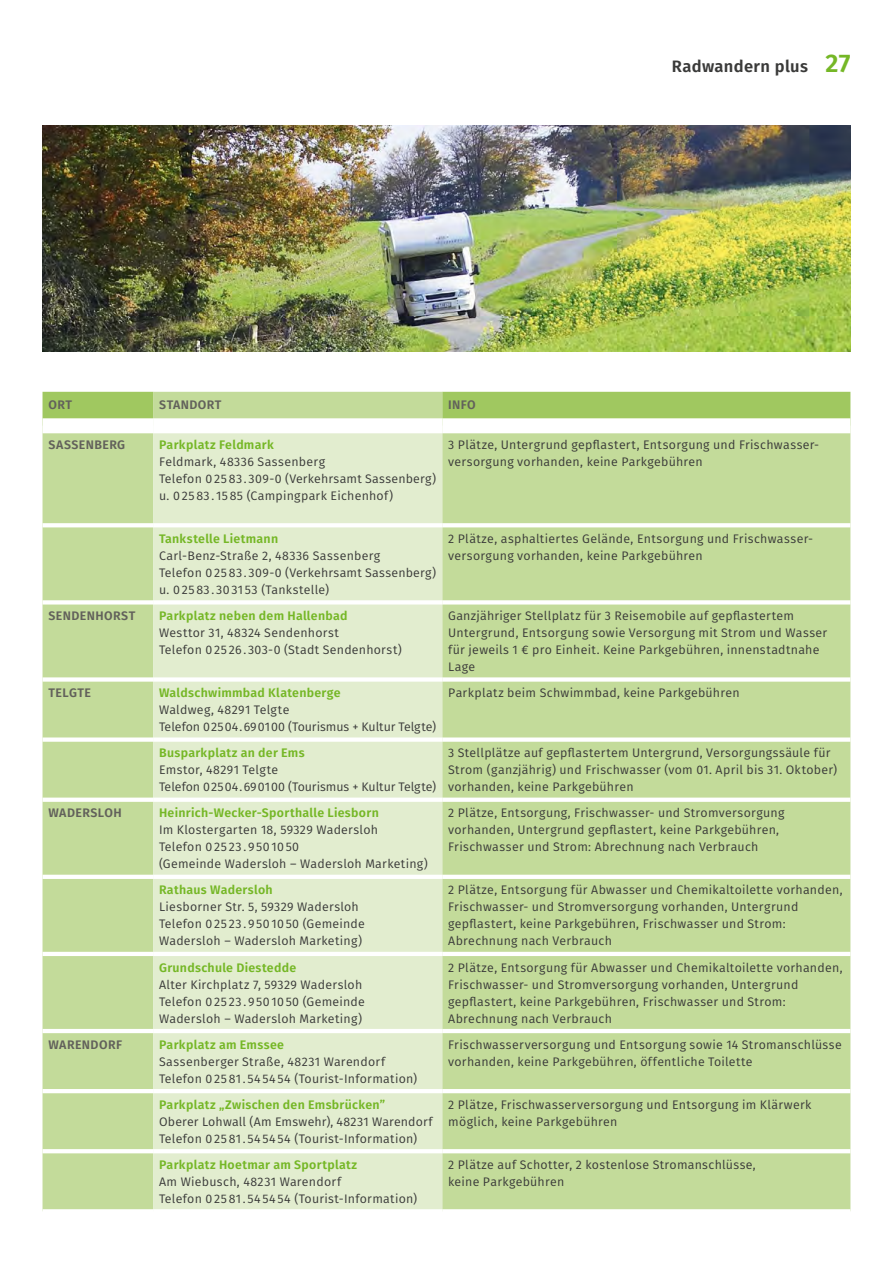
<style>
.page{position:relative;width:893px;height:1263px;background:#fff}
.page>*{position:absolute;margin:0;border:0;box-sizing:border-box;transform-origin:0 0}
.t1{font:600 16.5px "Fira Sans";letter-spacing:.02em;color:#3a3a39}
.t2{font:12.3px/17px "Fira Sans";letter-spacing:.02em;color:#3a3a39}
.t3{font:600 12.3px "Fira Sans";letter-spacing:.025em;color:#75b726}
.t4{font:12.3px/17px "Fira Sans";color:#3a3a39}
.t5{font:600 12.3px "Fira Sans";letter-spacing:.03em;color:#62615b}
.s1{font-size:25.5px;color:#75b726}
</style>
<div class="page">
<img style="left:43px;top:126px;width:807px;height:225px">
<div style="left:43px;top:392px;width:807px;height:817px;background:#c3db9a"></div>
<div style="left:153px;top:433px;width:289px;height:776px;background:#e2edcf"></div>
<hr style="left:43px;top:875px;width:110px;height:4px;background:#fff">
<hr style="left:153px;top:875px;width:289px;height:4px;background:#fff">
<hr style="left:442px;top:875px;width:408px;height:4px;background:#fff">
<hr style="left:43px;top:952px;width:110px;height:4px;background:#fff">
<hr style="left:153px;top:952px;width:289px;height:4px;background:#fff">
<hr style="left:442px;top:952px;width:408px;height:4px;background:#fff">
<hr style="left:43px;top:1029px;width:110px;height:4px;background:#fff">
<hr style="left:153px;top:1029px;width:289px;height:4px;background:#fff">
<hr style="left:442px;top:1029px;width:408px;height:4px;background:#fff">
<hr style="left:43px;top:1089px;width:110px;height:4px;background:#fff">
<hr style="left:153px;top:1089px;width:289px;height:4px;background:#fff">
<hr style="left:442px;top:1089px;width:408px;height:4px;background:#fff">
<svg style="left:43px;top:523px;width:110px;height:4px"></svg>
<hr style="left:153px;top:523px;width:289px;height:4px;background:#fff">
<svg style="left:442px;top:523px;width:408px;height:4px"></svg>
<svg style="left:43px;top:600px;width:110px;height:4px"></svg>
<svg style="left:153px;top:600px;width:289px;height:4px"></svg>
<svg style="left:442px;top:600px;width:408px;height:4px"></svg>
<div style="left:43px;top:677px;width:110px;height:5px;background:#fff"></div>
<div style="left:153px;top:677px;width:289px;height:5px;background:#fff"></div>
<div style="left:442px;top:677px;width:408px;height:5px;background:#fff"></div>
<div style="left:43px;top:737px;width:110px;height:5px;background:#fff"></div>
<div style="left:153px;top:737px;width:289px;height:5px;background:#fff"></div>
<div style="left:442px;top:737px;width:408px;height:5px;background:#fff"></div>
<div style="left:43px;top:418px;width:110px;height:15px;background:#fff"></div>
<div style="left:153px;top:418px;width:289px;height:15px;background:#fff"></div>
<div style="left:442px;top:418px;width:408px;height:15px;background:#fff"></div>
<div style="left:43px;top:797px;width:110px;height:5px;background:#fff"></div>
<div style="left:153px;top:797px;width:289px;height:5px;background:#fff"></div>
<div style="left:442px;top:797px;width:408px;height:5px;background:#fff"></div>
<hr style="left:43px;top:1149px;width:110px;height:4px;background:#fff">
<hr style="left:153px;top:1149px;width:289px;height:4px;background:#fff">
<hr style="left:442px;top:1149px;width:408px;height:4px;background:#fff">
<svg style="left:43px;top:1209px;width:110px;height:1px"></svg>
<svg style="left:442px;top:1209px;width:408px;height:2px"></svg>
<h1 class="t1" style="left:672px;top:53px;width:180px">Radwandern plus <span class="s1">27</span></h1>
<p class="t5" style="left:49px;top:395px;width:25px">ORT</p>
<p class="t5" style="left:159px;top:395px;width:64px">STANDORT</p>
<p class="t5" style="left:448px;top:395px;width:29px">INFO</p>
<p class="t5" style="left:49px;top:434px;width:78px">SASSENBERG</p>
<p class="t3" style="left:159px;top:434px;width:116px">Parkplatz Feldmark</p>
<p class="t2" style="left:159px;top:453px;width:278px">Feldmark, 48336 Sassenberg<br>Telefon 0 25 83 . 309-0 (Verkehrsamt Sassenberg) u. 0 25 83 . 15 85 (Campingpark Eichenhof)</p>
<p class="t2" style="left:448px;top:436px;width:372px">3 Plätze, Untergrund gepflastert, Entsorgung und Frischwasser&shy;versorgung vorhanden, keine Parkgebühren</p>
<p class="t3" style="left:159px;top:528px;width:121px">Tankstelle Lietmann</p>
<p class="t2" style="left:159px;top:547px;width:278px">Carl-Benz-Straße 2, 48336 Sassenberg<br>Telefon 0 25 83 . 309-0 (Verkehrsamt Sassenberg) u. 0 25 83 . 30 31 53 (Tankstelle)</p>
<p class="t5" style="left:49px;top:606px;width:88px">SENDENHORST</p>
<p class="t3" style="left:159px;top:606px;width:190px">Parkplatz neben dem Hallenbad</p>
<p class="t2" style="left:159px;top:624px;width:244px">Westtor 31, 48324 Sendenhorst<br>Telefon 0 25 26 . 303-0 (Stadt Sendenhorst)</p>
<p class="t5" style="left:49px;top:683px;width:44px">TELGTE</p>
<p class="t3" style="left:159px;top:683px;width:183px">Waldschwimmbad Klatenberge</p>
<p class="t2" style="left:159px;top:701px;width:278px">Waldweg, 48291 Telgte<br>Telefon 02504.690100 (Tourismus + Kultur Telgte)</p>
<p class="t3" style="left:159px;top:743px;width:147px">Busparkplatz an der Ems</p>
<p class="t4" style="left:159px;top:761px;width:278px">Emstor, 48291 Telgte<br>Telefon 02504.690100 (Tourismus + Kultur Telgte)</p>
<p class="t5" style="left:49px;top:803px;width:75px">WADERSLOH</p>
<p class="t3" style="left:159px;top:803px;width:221px">Heinrich-Wecker-Sporthalle Liesborn</p>
<p class="t2" style="left:159px;top:821px;width:270px">Im Klostergarten 18, 59329 Wadersloh<br>Telefon 02523.9501050<br>(Gemeinde Wadersloh – Wadersloh Marketing)</p>
<p class="t3" style="left:159px;top:880px;width:115px">Rathaus Wadersloh</p>
<p class="t2" style="left:159px;top:898px;width:207px">Liesborner Str. 5, 59329 Wadersloh<br>Telefon 0 25 23 . 9 50 10 50 (Gemeinde<br>Wadersloh – Wadersloh Marketing)</p>
<p class="t3" style="left:159px;top:957px;width:139px">Grundschule Diestedde</p>
<p class="t2" style="left:159px;top:975px;width:207px">Alter Kirchplatz 7, 59329 Wadersloh<br>Telefon 0 25 23 . 9 50 10 50 (Gemeinde<br>Wadersloh – Wadersloh Marketing)</p>
<p class="t5" style="left:49px;top:1034px;width:75px">WARENDORF</p>
<p class="t3" style="left:159px;top:1034px;width:126px">Parkplatz am Emssee</p>
<p class="t2" style="left:159px;top:1052px;width:260px">Sassenberger Straße, 48231 Warendorf<br>Telefon 0 25 81 . 54 54 54 (Tourist-Information)</p>
<p class="t3" style="left:159px;top:1094px;width:228px">Parkplatz „Zwischen den Emsbrücken”</p>
<p class="t2" style="left:159px;top:1113px;width:275px">Oberer Lohwall (Am Emswehr), 48231 Warendorf<br>Telefon 0 25 81 . 54 54 54 (Tourist-Information)</p>
<p class="t3" style="left:159px;top:1154px;width:200px">Parkplatz Hoetmar am Sportplatz</p>
<p class="t2" style="left:159px;top:1173px;width:260px">Am Wiebusch, 48231 Warendorf<br>Telefon 0 25 81 . 54 54 54 (Tourist-Information)</p>
<p class="t2" style="left:448px;top:530px;width:366px">2 Plätze, asphaltiertes Gelände, Entsorgung und Frischwasser&shy;versorgung vorhanden, keine Parkgebühren</p>
<p class="t2" style="left:448px;top:607px;width:380px">Ganzjähriger Stellplatz für 3 Reisemobile auf gepflastertem Untergrund, Entsorgung sowie Versorgung mit Strom und Wasser für jeweils 1 € pro Einheit. Keine Parkgebühren, innenstadtnahe Lage</p>
<p class="t2" style="left:448px;top:684px;width:293px">Parkplatz beim Schwimmbad, keine Parkgebühren</p>
<p class="t2" style="left:448px;top:744px;width:390px">3 Stellplätze auf gepflastertem Untergrund, Versorgungssäule für<br>Strom (ganzjährig) und Frischwasser (vom 01. April bis 31. Oktober) vorhanden, keine Parkgebühren</p>
<p class="t2" style="left:448px;top:804px;width:338px">2 Plätze, Entsorgung, Frischwasser- und Stromversorgung vorhanden, Untergrund gepflastert, keine Parkgebühren,<br>Frischwasser und Strom: Abrechnung nach Verbrauch</p>
<p class="t2" style="left:448px;top:881px;width:396px">2 Plätze, Entsorgung für Abwasser und Chemikaltoilette vorhanden, Frischwasser- und Stromversorgung vorhanden, Untergrund gepflastert, keine Parkgebühren, Frischwasser und Strom:<br>Abrechnung nach Verbrauch</p>
<p class="t2" style="left:448px;top:958px;width:396px">2 Plätze, Entsorgung für Abwasser und Chemikaltoilette vorhanden, Frischwasser- und Stromversorgung vorhanden, Untergrund gepflastert, keine Parkgebühren, Frischwasser und Strom:<br>Abrechnung nach Verbrauch</p>
<p class="t2" style="left:448px;top:1035px;width:395px">Frischwasserversorgung und Entsorgung sowie 14 Stromanschlüsse vorhanden, keine Parkgebühren, öffentliche Toilette</p>
<p class="t2" style="left:448px;top:1096px;width:365px">2 Plätze, Frischwasserversorgung und Entsorgung im Klärwerk möglich, keine Parkgebühren</p>
<p class="t2" style="left:448px;top:1156px;width:309px">2 Plätze auf Schotter, 2 kostenlose Stromanschlüsse, keine Parkgebühren</p>
</div>
